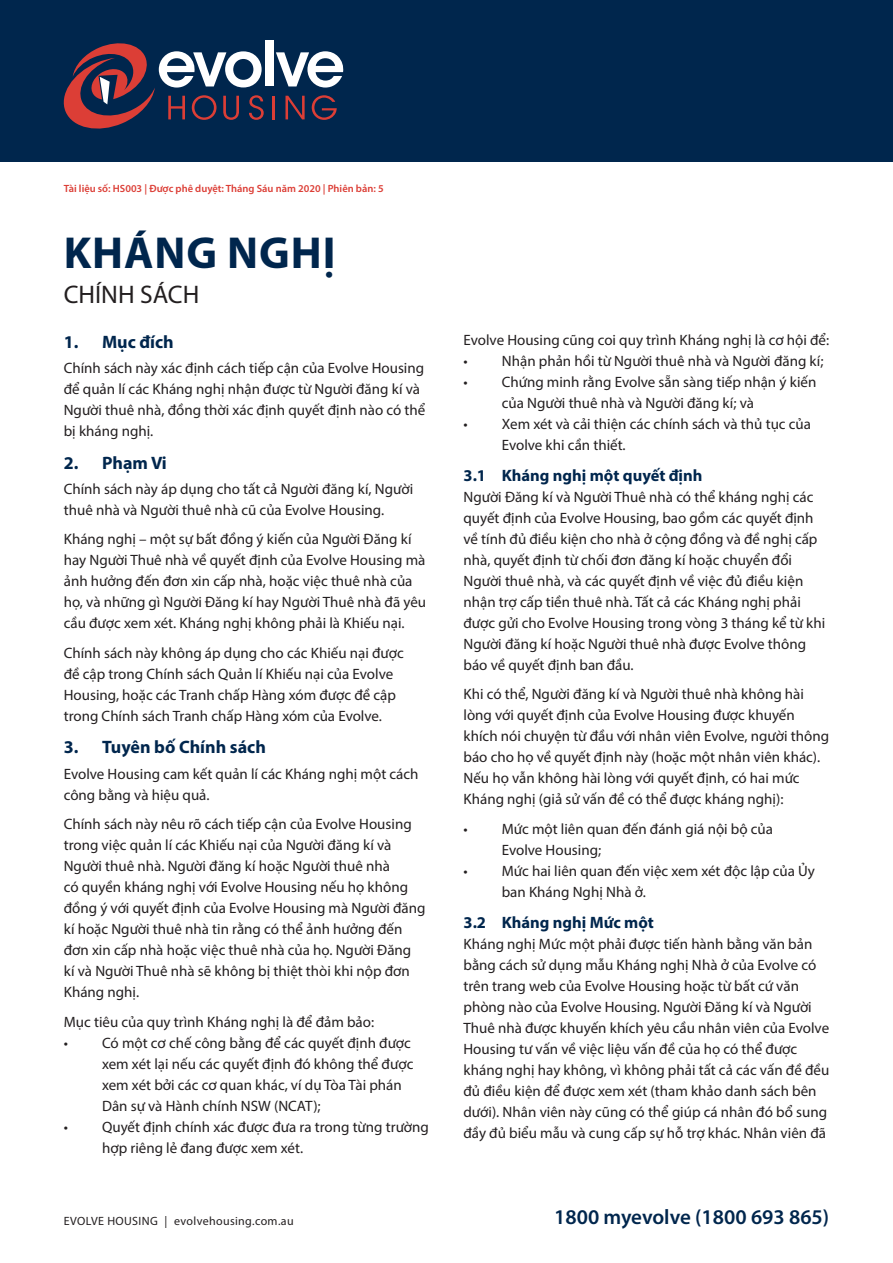
<style>
.page{position:relative;width:893px;height:1263px;background:#fff}
.page>*{position:absolute;margin:0;border:0;box-sizing:border-box;transform-origin:0 0}
.t1{font:700 45px "Myriad Pro";letter-spacing:.02em;color:#00264d}
.t2{font:25.5px "Myriad Pro";color:#231f20}
.t3{font:600 21px "Myriad Pro";color:#00264d}
.t4{font:700 18px "Myriad Pro";color:#00264d}
.t5{font:700 16.5px "Myriad Pro";color:#00264d}
.t6{font:15px/21px "Myriad Pro";color:#231f20}
.t7{font:12px "Myriad Pro";letter-spacing:.03em;color:#231f20}
.t8{font:600 10.5px "Myriad Pro";color:#dc3e36}
</style>
<div class="page">
<div style="left:0;top:0;width:893px;height:162px;background:#00264d"></div>
<hr style="left:272px;top:96px;width:3px;height:23px;background:#dc3e36">
<svg style="left:285px;top:96px;width:20px;height:23px"></svg>
<svg style="left:312px;top:95px;width:25px;height:25px"></svg>
<svg style="left:63px;top:43px;width:201px;height:86px"></svg>
<div style="left:265px;top:40px;width:8px;height:46px;background:#fff"></div>
<svg style="left:276px;top:51px;width:68px;height:37px"></svg>
<p class="t8" style="left:64px;top:182px;width:321px">Tài liệu số: HS003 | Được phê duyệt: Tháng Sáu năm 2020 | Phiên bản: 5</p>
<h1 class="t1" style="left:64px;top:223px;width:273px">KHÁNG NGHỊ</h1>
<h2 class="t2" style="left:64px;top:278px;width:137px">CHÍNH SÁCH</h2>
<p class="t4" style="left:64px;top:330px;width:112px">1. Mục đích</p>
<p class="t6" style="left:64px;top:357px;width:363px">Chính sách này xác định cách tiếp cận của Evolve Housing để quản lí các Kháng nghị nhận được từ Người đăng kí và Người thuê nhà, đồng thời xác định quyết định nào có thể bị kháng nghị.</p>
<p class="t4" style="left:64px;top:451px;width:105px">2. Phạm Vi</p>
<p class="t6" style="left:64px;top:478px;width:351px">Chính sách này áp dụng cho tất cả Người đăng kí, Người thuê nhà và Người thuê nhà cũ của Evolve Housing.</p>
<p class="t6" style="left:64px;top:528px;width:364px">Kháng nghị – một sự bất đồng ý kiến của Người Đăng kí hay Người Thuê nhà về quyết định của Evolve Housing mà ảnh hưởng đến đơn xin cấp nhà, hoặc việc thuê nhà của họ, và những gì Người Đăng kí hay Người Thuê nhà đã yêu cầu được xem xét. Kháng nghị không phải là Khiếu nại.</p>
<p class="t6" style="left:64px;top:642px;width:342px">Chính sách này không áp dụng cho các Khiếu nại được đề cập trong Chính sách Quản lí Khiếu nại của Evolve Housing, hoặc các Tranh chấp Hàng xóm được đề cập trong Chính sách Tranh chấp Hàng xóm của Evolve.</p>
<p class="t4" style="left:64px;top:735px;width:204px">3. Tuyên bố Chính sách</p>
<p class="t6" style="left:64px;top:763px;width:356px">Evolve Housing cam kết quản lí các Kháng nghị một cách công bằng và hiệu quả.</p>
<p class="t6" style="left:64px;top:813px;width:363px">Chính sách này nêu rõ cách tiếp cận của Evolve Housing trong việc quản lí các Khiếu nại của Người đăng kí và Người thuê nhà. Người đăng kí hoặc Người thuê nhà<br>có quyền kháng nghị với Evolve Housing nếu họ không đồng ý với quyết định của Evolve Housing mà Người đăng kí hoặc Người thuê nhà tin rằng có thể ảnh hưởng đến đơn xin cấp nhà hoặc việc thuê nhà của họ. Người Đăng kí và Người Thuê nhà sẽ không bị thiệt thòi khi nộp đơn Kháng nghị.</p>
<p class="t6" style="left:64px;top:1011px;width:312px">Mục tiêu của quy trình Kháng nghị là để đảm bảo:</p>
<p class="t6" style="left:102px;top:1032px;width:313px;text-indent:-38px">• Có một cơ chế công bằng để các quyết định được xem xét lại nếu các quyết định đó không thể được xem xét bởi các cơ quan khác, ví dụ Tòa Tài phán Dân sự và Hành chính NSW (NCAT);</p>
<p class="t6" style="left:102px;top:1116px;width:328px;text-indent:-38px">• Quyết định chính xác được đưa ra trong từng trường hợp riêng lẻ đang được xem xét.</p>
<p class="t6" style="left:463px;top:329px;width:367px">Evolve Housing cũng coi quy trình Kháng nghị là cơ hội để:</p>
<p class="t6" style="left:463px;top:350px;width:361px">• Nhận phản hồi từ Người thuê nhà và Người đăng kí;</p>
<p class="t6" style="left:502px;top:371px;width:316px;text-indent:-38px">• Chứng minh rằng Evolve sẵn sàng tiếp nhận ý kiến của Người thuê nhà và Người đăng kí; và</p>
<p class="t6" style="left:502px;top:413px;width:311px;text-indent:-38px">• Xem xét và cải thiện các chính sách và thủ tục của<br>Evolve khi cần thiết.</p>
<p class="t5" style="left:463px;top:464px;width:240px">3.1 Kháng nghị một quyết định</p>
<p class="t6" style="left:463px;top:486px;width:363px">Người Đăng kí và Người Thuê nhà có thể kháng nghị các quyết định của Evolve Housing, bao gồm các quyết định về tính đủ điều kiện cho nhà ở cộng đồng và đề nghị cấp nhà, quyết định từ chối đơn đăng kí hoặc chuyển đổi Người thuê nhà, và các quyết định về việc đủ điều kiện nhận trợ cấp tiền thuê nhà. Tất cả các Kháng nghị phải được gửi cho Evolve Housing trong vòng 3 tháng kể từ khi Người đăng kí hoặc Người thuê nhà được Evolve thông báo về quyết định ban đầu.</p>
<p class="t6" style="left:463px;top:683px;width:367px">Khi có thể, Người đăng kí và Người thuê nhà không hài lòng với quyết định của Evolve Housing được khuyến khích nói chuyện từ đầu với nhân viên Evolve, người thông báo cho họ về quyết định này (hoặc một nhân viên khác).<br>Nếu họ vẫn không hài lòng với quyết định, có hai mức Kháng nghị (giả sử vấn đề có thể được kháng nghị):</p>
<p class="t6" style="left:502px;top:818px;width:273px;text-indent:-38px">• Mức một liên quan đến đánh giá nội bộ của<br>Evolve Housing;</p>
<p class="t6" style="left:502px;top:860px;width:315px;text-indent:-38px">• Mức hai liên quan đến việc xem xét độc lập của Ủy ban Kháng Nghị Nhà ở.</p>
<p class="t5" style="left:463px;top:911px;width:192px">3.2 Kháng nghị Mức một</p>
<p class="t6" style="left:463px;top:933px;width:367px">Kháng nghị Mức một phải được tiến hành bằng văn bản bằng cách sử dụng mẫu Kháng nghị Nhà ở của Evolve có trên trang web của Evolve Housing hoặc từ bất cứ văn phòng nào của Evolve Housing. Người Đăng kí và Người Thuê nhà được khuyến khích yêu cầu nhân viên của Evolve Housing tư vấn về việc liệu vấn đề của họ có thể được kháng nghị hay không, vì không phải tất cả các vấn đề đều đủ điều kiện để được xem xét (tham khảo danh sách bên dưới). Nhân viên này cũng có thể giúp cá nhân đó bổ sung đầy đủ biểu mẫu và cung cấp sự hỗ trợ khác. Nhân viên đã</p>
<p class="t7" style="left:64px;top:1213px;width:231px">EVOLVE HOUSING | evolvehousing.com.au</p>
<h3 class="t3" style="left:554px;top:1204px;width:276px">1800 myevolve (1800 693 865)</h3>
</div>
